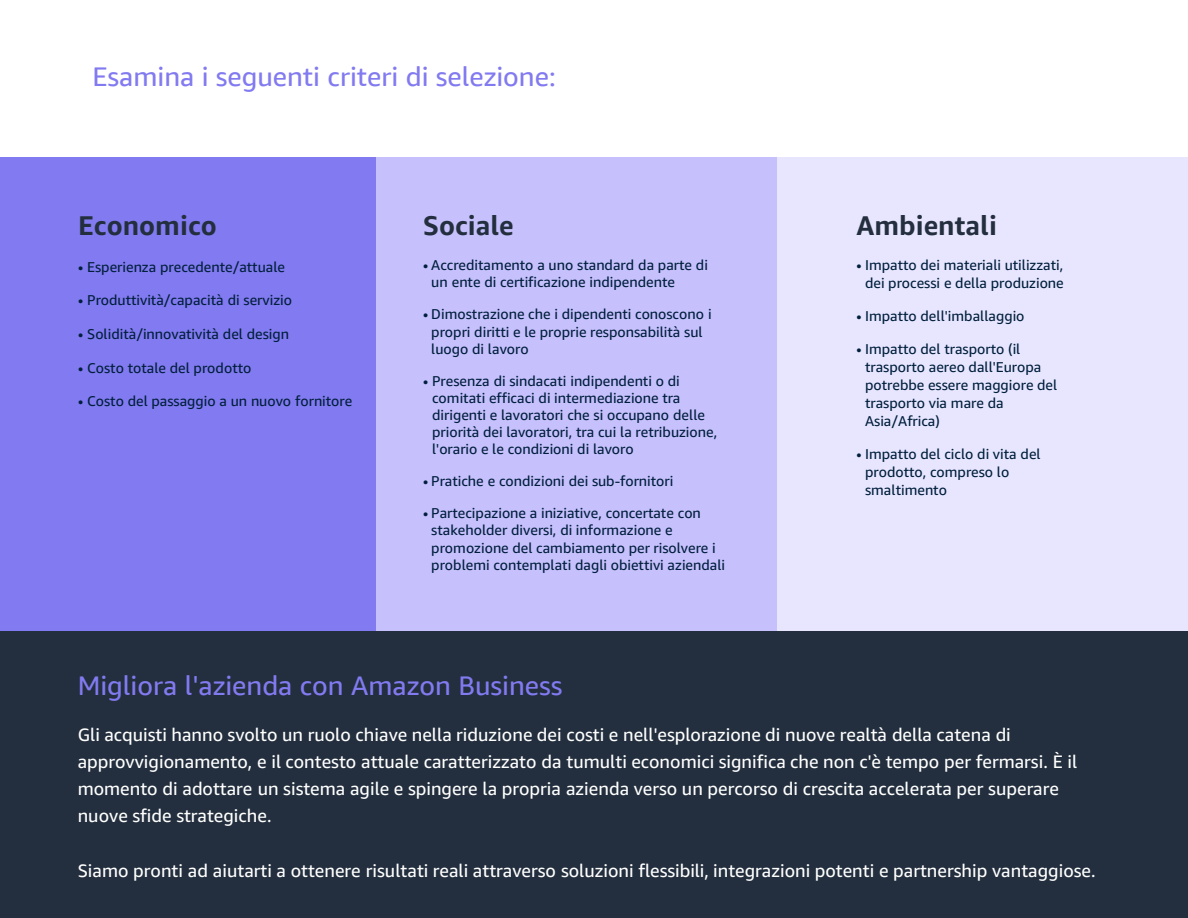
<style>
.page{position:relative;width:1188px;height:918px;background:#fff}
.page>*{position:absolute;margin:0;border:0;box-sizing:border-box;transform-origin:0 0}
.t1{font:27px "Amazon Ember Display";color:#827af0}
.t2{font:700 27px "Amazon Ember";color:#232f3e}
.t3{font:18px/27px "Amazon Ember";color:#fff}
.t4{font:14.25px/17.1px "Amazon Ember";color:#001f3c}
</style>
<div class="page">
<div style="left:376px;top:158px;width:402px;height:474px;background:#c6c0fd"></div>
<div style="left:778px;top:158px;width:410px;height:474px;background:#e8e6ff"></div>
<div style="left:0;top:158px;width:376px;height:474px;background:#827af0"></div>
<div style="left:0;top:632px;width:1188px;height:286px;background:#232f3e"></div>
<p class="t1" style="left:92px;top:60px;width:465px">Esamina i seguenti criteri di selezione:</p>
<p class="t2" style="left:78px;top:208px;width:140px">Economico</p>
<p class="t4" style="left:78px;top:258px;width:208px">• Esperienza precedente/attuale</p>
<p class="t4" style="left:78px;top:292px;width:215px">• Produttività/capacità di servizio</p>
<p class="t4" style="left:78px;top:326px;width:212px">• Solidità/innovatività del design</p>
<p class="t4" style="left:78px;top:359px;width:175px">• Costo totale del prodotto</p>
<p class="t4" style="left:78px;top:393px;width:276px">• Costo del passaggio a un nuovo fornitore</p>
<p class="t2" style="left:423px;top:208px;width:92px">Sociale</p>
<p class="t4" style="left:431px;top:257px;width:278px;text-indent:-8px">• Accreditamento a uno standard da parte di un ente di certificazione indipendente</p>
<p class="t4" style="left:431px;top:306px;width:282px;text-indent:-8px">• Dimostrazione che i dipendenti conoscono i propri diritti e le proprie responsabilità sul luogo di lavoro</p>
<p class="t4" style="left:432px;top:372px;width:287px;text-indent:-9px">• Presenza di sindacati indipendenti o di comitati efficaci di intermediazione tra dirigenti e lavoratori che si occupano delle priorità dei lavoratori, tra cui la retribuzione, l'orario e le condizioni di lavoro</p>
<p class="t4" style="left:423px;top:473px;width:252px">• Pratiche e condizioni dei sub-fornitori</p>
<p class="t4" style="left:431px;top:505px;width:295px;text-indent:-8px">• Partecipazione a iniziative, concertate con stakeholder diversi, di informazione e promozione del cambiamento per risolvere i problemi contemplati dagli obiettivi aziendali</p>
<p class="t2" style="left:856px;top:208px;width:142px">Ambientali</p>
<p class="t4" style="left:856px;top:257px;width:209px;line-height:18px;text-align:right">• Impatto dei materiali utilizzati, dei processi e della produzione</p>
<p class="t4" style="left:856px;top:308px;width:170px">• Impatto dell'imballaggio</p>
<p class="t4" style="left:865px;top:340px;width:194px;line-height:18px;text-indent:-9px">• Impatto del trasporto (il trasporto aereo dall'Europa potrebbe essere maggiore del trasporto via mare da<br>Asia/Africa)</p>
<p class="t4" style="left:865px;top:445px;width:177px;line-height:18px;text-indent:-9px">• Impatto del ciclo di vita del prodotto, compreso lo smaltimento</p>
<p class="t1" style="left:78px;top:669px;width:486px">Migliora l'azienda con Amazon Business</p>
<p class="t3" style="left:78px;top:721px;width:1001px">Gli acquisti hanno svolto un ruolo chiave nella riduzione dei costi e nell'esplorazione di nuove realtà della catena di approvvigionamento, e il contesto attuale caratterizzato da tumulti economici significa che non c'è tempo per fermarsi. È il momento di adottare un sistema agile e spingere la propria azienda verso un percorso di crescita accelerata per superare nuove sfide strategiche.</p>
<p class="t3" style="left:78px;top:858px;width:1019px">Siamo pronti ad aiutarti a ottenere risultati reali attraverso soluzioni flessibili, integrazioni potenti e partnership vantaggiose.</p>
</div>
